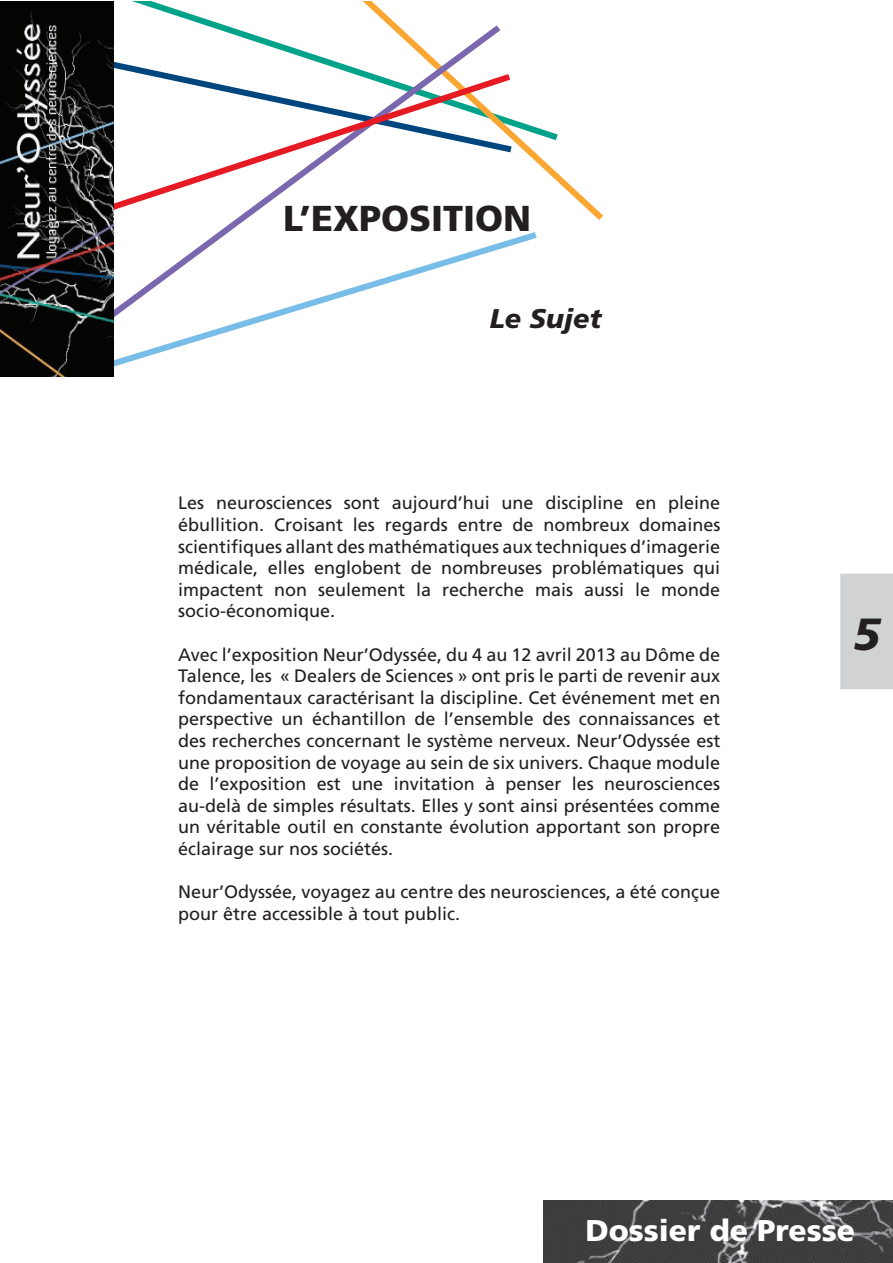
<style>
.page{position:relative;width:893px;height:1263px;background:#fff}
.page>*{position:absolute;margin:0;border:0;box-sizing:border-box;transform-origin:0 0}
.t1{font:italic 900 45px "Frutiger";color:#231f20}
.t2{font:900 36px "Frutiger";color:#231f20}
.t3{font:900 30px "Frutiger";color:#fff}
.t4{font:italic 900 27px "Frutiger";color:#231f20}
.t5{font:18px/21.6px "Frutiger";color:#231f20;text-align:justify}
</style>
<div class="page">
<svg style="left:132px;top:1px;width:72px;height:18px"></svg>
<svg style="left:204px;top:1px;width:399px;height:219px"></svg>
<svg style="left:114px;top:19px;width:393px;height:50px"></svg>
<svg style="left:114px;top:69px;width:403px;height:158px"></svg>
<svg style="left:73px;top:227px;width:464px;height:150px"></svg>
<img style="left:543px;top:1201px;width:349px;height:62px">
<img style="left:0;top:1px;width:114px;height:375px">
<div style="left:840px;top:574px;width:52px;height:115px;background:#d1d2d4;border:2px solid #d1d2d4"></div>
<h2 class="t2" style="left:283px;top:196px;width:250px">L’EXPOSITION</h2>
<h3 class="t4" style="left:490px;top:303px;width:113px">Le Sujet</h3>
<p class="t5" style="left:178px;top:492px;width:544px">Les neurosciences sont aujourd’hui une discipline en pleine ébullition. Croisant les regards entre de nombreux domaines scientifiques allant des mathématiques aux techniques d’imagerie médicale, elles englobent de nombreuses problématiques qui impactent non seulement la recherche mais aussi le monde socio-économique.</p>
<p class="t5" style="left:178px;top:643px;width:544px">Avec l’exposition Neur’Odyssée, du 4 au 12 avril 2013 au Dôme de Talence, les « Dealers de Sciences » ont pris le parti de revenir aux fondamentaux caractérisant la discipline. Cet événement met en perspective un échantillon de l’ensemble des connaissances et des recherches concernant le système nerveux. Neur’Odyssée est une proposition de voyage au sein de six univers. Chaque module de l’exposition est une invitation à penser les neurosciences au-delà de simples résultats. Elles y sont ainsi présentées comme un véritable outil en constante évolution apportant son propre éclairage sur nos sociétés.</p>
<p class="t5" style="left:178px;top:881px;width:544px">Neur’Odyssée, voyagez au centre des neurosciences, a été conçue pour être accessible à tout public.</p>
<h1 class="t1" style="left:853px;top:608px;width:29px">5</h1>
<h3 class="t3" style="left:585px;top:1212px;width:271px">Dossier de Presse</h3>
</div>
